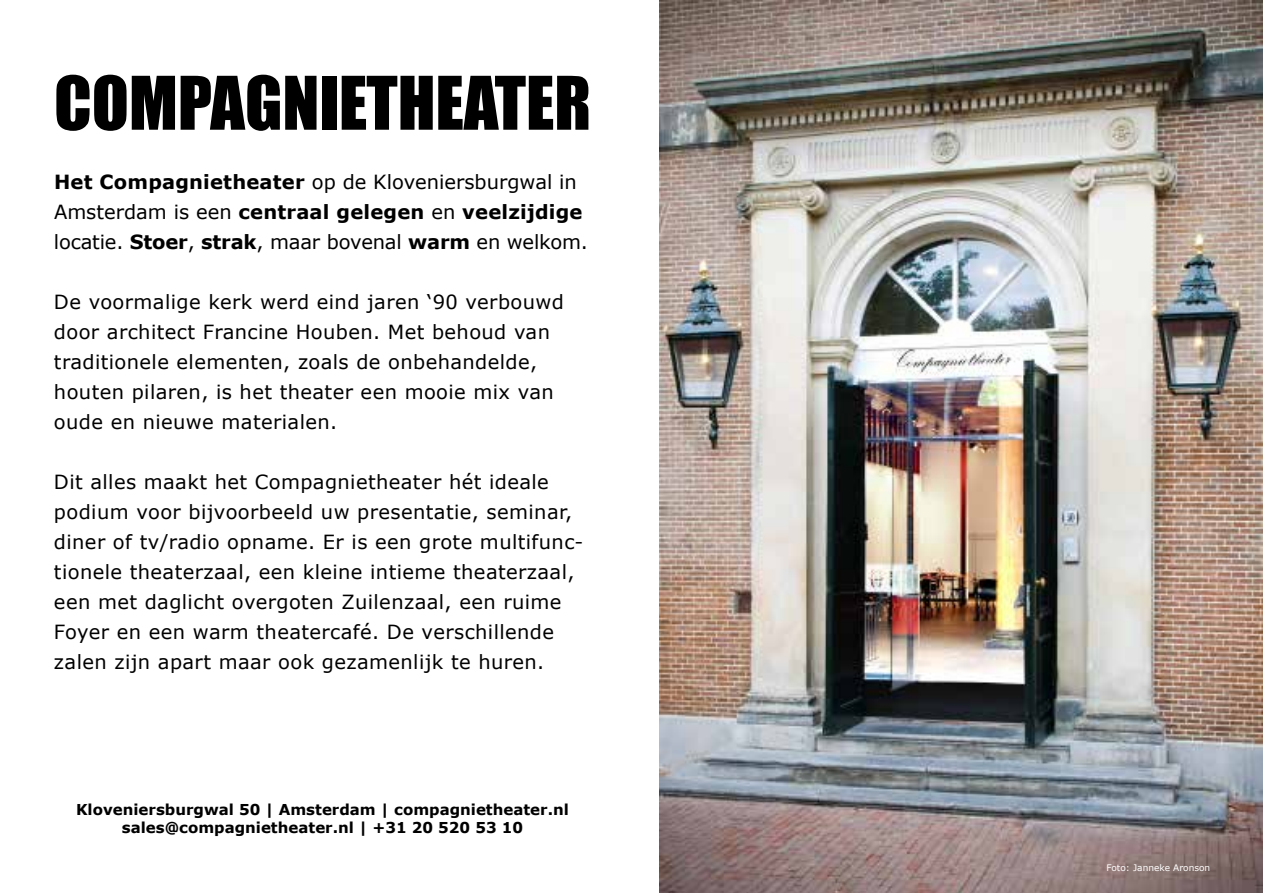
<style>
.page{position:relative;width:1263px;height:893px;background:#fff}
.page>*{position:absolute;margin:0;border:0;box-sizing:border-box;transform-origin:0 0}
.t1{font:68.25px "Impact";color:#000}
.t2{font:19.5px/30px "Verdana";letter-spacing:.02em;color:#000}
.t3{font:19.5px/30px "Verdana";letter-spacing:-.01em;color:#000}
.t4{font:700 15px/18px "Verdana";color:#000;text-align:center}
.t5{font:9px "Verdana";color:#fff}
.s1{font-weight:700}
</style>
<div class="page">
<img style="left:660px;top:0;width:603px;height:893px">
<h1 class="t1" style="left:54px;top:50px;width:539px">COMPAGNIETHEATER</h1>
<p class="t3" style="left:54px;top:167px;width:535px"><span class="s1">Het Compagnietheater</span> op de Kloveniersburgwal in<br>Amsterdam is een <span class="s1">centraal gelegen</span> en <span class="s1">veelzijdige </span>locatie. <span class="s1">Stoer</span>, <span class="s1">strak</span>, maar bovenal <span class="s1">warm</span> en welkom.</p>
<p class="t2" style="left:54px;top:287px;width:511px">De voormalige kerk werd eind jaren ‘90 verbouwd door architect Francine Houben. Met behoud van traditionele elementen, zoals de onbehandelde, houten pilaren, is het theater een mooie mix van oude en nieuwe materialen.</p>
<p class="t2" style="left:54px;top:467px;width:531px">Dit alles maakt het Compagnietheater hét ideale podium voor bijvoorbeeld uw presentatie, seminar, diner of tv/radio opname. Er is een grote multifunc&shy;tionele theaterzaal, een kleine intieme theaterzaal, een met daglicht overgoten Zuilenzaal, een ruime Foyer en een warm theatercafé. De verschillende zalen zijn apart maar ook gezamenlijk te huren.</p>
<p class="t4" style="left:76px;top:800px;width:494px">Kloveniersburgwal 50 | Amsterdam | compagnietheater.nl sales@compagnietheater.nl | +31 20 520 53 10</p>
<p class="t5" style="left:1106px;top:861px;width:105px">Foto: Janneke Aronson</p>
</div>
